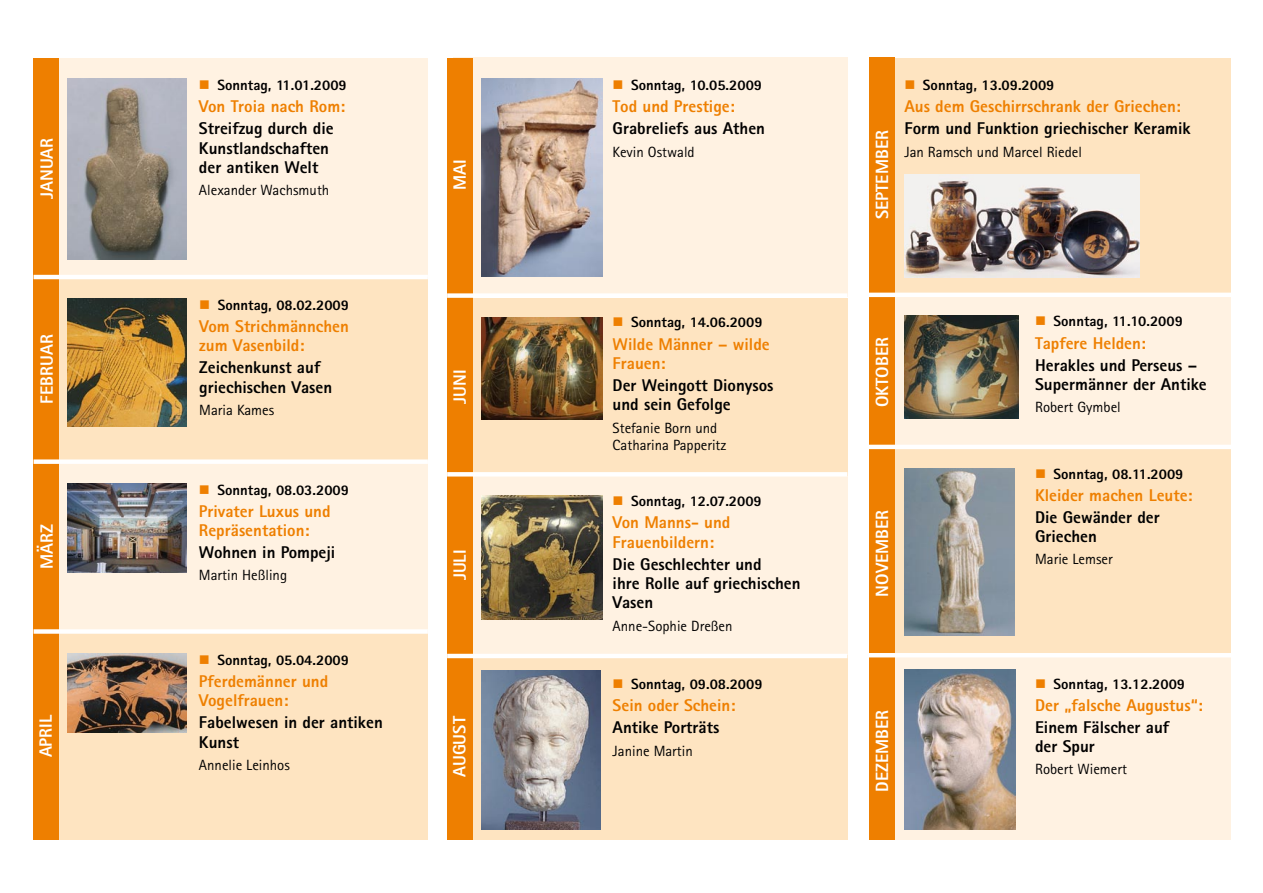
<style>
.page{position:relative;width:1263px;height:893px;background:#fff}
.page>*{position:absolute;margin:0;border:0;box-sizing:border-box;transform-origin:0 0}
.t1{font:800 17.7px "Rotis Sans Serif";color:#fff}
.t2{font:800 16.95px/19.2px "Rotis Sans Serif";color:#000}
.t3{font:800 16.95px/19.2px "Rotis Sans Serif";color:#ee7f00}
.t4{font:800 14.85px "Rotis Sans Serif";color:#000}
.t5{font:14.85px/17.7px "Rotis Sans Serif";color:#000}
</style>
<div class="page">
<div style="left:891px;top:58px;width:340px;height:235px;background:#fee4c1"></div>
<div style="left:891px;top:293px;width:340px;height:179px;background:#fff2e2"></div>
<div style="left:891px;top:449px;width:340px;height:210px;background:#fee4c1"></div>
<div style="left:891px;top:653px;width:340px;height:187px;background:#fff2e2"></div>
<div style="left:453px;top:58px;width:394px;height:239px;background:#fff2e2"></div>
<div style="left:453px;top:298px;width:394px;height:178px;background:#fee4c1"></div>
<div style="left:453px;top:476px;width:394px;height:195px;background:#fff2e2"></div>
<div style="left:453px;top:655px;width:394px;height:185px;background:#fee4c1"></div>
<div style="left:34px;top:58px;width:394px;height:220px;background:#fff2e2"></div>
<div style="left:34px;top:277px;width:394px;height:188px;background:#fee4c1"></div>
<div style="left:34px;top:462px;width:394px;height:168px;background:#fff2e2"></div>
<div style="left:34px;top:630px;width:394px;height:210px;background:#fee4c1"></div>
<div style="left:34px;top:58px;width:25px;height:782px;background:#ee7f00"></div>
<img style="left:67px;top:79px;width:119px;height:180px">
<div style="left:447px;top:58px;width:25px;height:782px;background:#ee7f00"></div>
<div style="left:869px;top:58px;width:26px;height:782px;background:#ee7f00"></div>
<img style="left:67px;top:298px;width:119px;height:129px">
<img style="left:67px;top:483px;width:119px;height:90px">
<img style="left:67px;top:654px;width:119px;height:78px">
<img style="left:481px;top:79px;width:121px;height:198px">
<img style="left:481px;top:318px;width:121px;height:102px">
<img style="left:481px;top:496px;width:122px;height:124px">
<img style="left:481px;top:670px;width:120px;height:159px">
<img style="left:904px;top:175px;width:236px;height:103px">
<img style="left:904px;top:316px;width:114px;height:103px">
<img style="left:904px;top:468px;width:111px;height:168px">
<img style="left:904px;top:670px;width:111px;height:160px">
<hr style="left:34px;top:275px;width:394px;height:4px;background:#fff">
<div style="left:34px;top:459px;width:394px;height:5px;background:#fff"></div>
<div style="left:34px;top:629px;width:394px;height:5px;background:#fff"></div>
<div style="left:447px;top:293px;width:400px;height:5px;background:#fff"></div>
<hr style="left:447px;top:472px;width:400px;height:4px;background:#fff">
<hr style="left:447px;top:654px;width:400px;height:4px;background:#fff">
<hr style="left:868px;top:293px;width:376px;height:4px;background:#fff">
<hr style="left:868px;top:445px;width:376px;height:4px;background:#fff">
<hr style="left:868px;top:653px;width:376px;height:4px;background:#fff">
<p class="t1" style="left:35px;top:199px;width:63px;rotate:-90deg">JANUAR</p>
<p class="t1" style="left:35px;top:403px;width:71px;rotate:-90deg">FEBRUAR</p>
<p class="t1" style="left:35px;top:569px;width:46px;rotate:-90deg">MÄRZ</p>
<p class="t1" style="left:34px;top:757px;width:44px;rotate:-90deg">APRIL</p>
<p class="t4" style="left:217px;top:76px;width:131px">Sonntag, 11.01.2009</p>
<p class="t3" style="left:199px;top:97px;width:148px">Von Troia nach Rom:</p>
<p class="t2" style="left:199px;top:119px;width:136px">Streifzug durch die<br>Kunstlandschaften der antiken Welt</p>
<p class="t5" style="left:199px;top:181px;width:132px">Alexander Wachsmuth</p>
<p class="t4" style="left:218px;top:295px;width:133px">Sonntag, 08.02.2009</p>
<p class="t3" style="left:199px;top:316px;width:151px">Vom Strichmännchen zum Vasenbild:</p>
<p class="t2" style="left:199px;top:358px;width:134px">Zeichenkunst auf griechischen Vasen</p>
<p class="t5" style="left:199px;top:401px;width:77px">Maria Kames</p>
<p class="t4" style="left:217px;top:480px;width:133px">Sonntag, 08.03.2009</p>
<p class="t3" style="left:199px;top:501px;width:133px">Privater Luxus und<br>Repräsentation:</p>
<p class="t2" style="left:199px;top:543px;width:138px">Wohnen in Pompeji</p>
<p class="t5" style="left:199px;top:566px;width:90px">Martin Heßling</p>
<p class="t4" style="left:217px;top:650px;width:133px">Sonntag, 05.04.2009</p>
<p class="t3" style="left:199px;top:671px;width:131px">Pferdemänner und<br>Vogelfrauen:</p>
<p class="t2" style="left:199px;top:713px;width:185px">Fabelwesen in der antiken<br>Kunst</p>
<p class="t5" style="left:199px;top:756px;width:92px">Annelie Leinhos</p>
<p class="t1" style="left:449px;top:190px;width:32px;rotate:-90deg">MAI</p>
<p class="t1" style="left:449px;top:404px;width:36px;rotate:-90deg">JUNI</p>
<p class="t1" style="left:449px;top:580px;width:32px;rotate:-90deg">JULI</p>
<p class="t1" style="left:448px;top:777px;width:62px;rotate:-90deg">AUGUST</p>
<p class="t4" style="left:631px;top:76px;width:133px">Sonntag, 10.05.2009</p>
<p class="t3" style="left:613px;top:97px;width:124px">Tod und Prestige:</p>
<p class="t2" style="left:613px;top:119px;width:154px">Grabreliefs aus Athen</p>
<p class="t5" style="left:613px;top:143px;width:84px">Kevin Ostwald</p>
<p class="t4" style="left:631px;top:313px;width:133px">Sonntag, 14.06.2009</p>
<p class="t3" style="left:613px;top:334px;width:159px">Wilde Männer – wilde<br>Frauen:</p>
<p class="t2" style="left:613px;top:376px;width:162px">Der Weingott Dionysos und sein Gefolge</p>
<p class="t5" style="left:613px;top:419px;width:115px">Stefanie Born und<br>Catharina Papperitz</p>
<p class="t4" style="left:631px;top:492px;width:132px">Sonntag, 12.07.2009</p>
<p class="t3" style="left:613px;top:513px;width:119px">Von Manns- und<br>Frauenbildern:</p>
<p class="t2" style="left:613px;top:554px;width:189px">Die Geschlechter und<br>ihre Rolle auf griechischen<br>Vasen</p>
<p class="t5" style="left:613px;top:617px;width:121px">Anne-Sophie Dreßen</p>
<p class="t4" style="left:631px;top:675px;width:133px">Sonntag, 09.08.2009</p>
<p class="t3" style="left:613px;top:696px;width:124px">Sein oder Schein:</p>
<p class="t2" style="left:613px;top:718px;width:108px">Antike Porträts</p>
<p class="t5" style="left:613px;top:742px;width:82px">Janine Martin</p>
<p class="t1" style="left:871px;top:219px;width:90px;rotate:-90deg">SEPTEMBER</p>
<p class="t4" style="left:923px;top:76px;width:133px">Sonntag, 13.09.2009</p>
<p class="t3" style="left:904px;top:97px;width:278px">Aus dem Geschirrschrank der Griechen:</p>
<p class="t2" style="left:904px;top:119px;width:288px">Form und Funktion griechischer Keramik</p>
<p class="t5" style="left:904px;top:143px;width:179px">Jan Ramsch und Marcel Riedel</p>
<p class="t1" style="left:871px;top:407px;width:72px;rotate:-90deg">OKTOBER</p>
<p class="t1" style="left:871px;top:597px;width:88px;rotate:-90deg">NOVEMBER</p>
<p class="t1" style="left:871px;top:792px;width:83px;rotate:-90deg">DEZEMBER</p>
<p class="t4" style="left:1053px;top:312px;width:131px">Sonntag, 11.10.2009</p>
<p class="t3" style="left:1035px;top:333px;width:112px">Tapfere Helden:</p>
<p class="t2" style="left:1035px;top:355px;width:173px">Herakles und Perseus –<br>Supermänner der Antike</p>
<p class="t5" style="left:1035px;top:398px;width:87px">Robert Gymbel</p>
<p class="t4" style="left:1053px;top:464px;width:131px">Sonntag, 08.11.2009</p>
<p class="t3" style="left:1035px;top:485px;width:159px">Kleider machen Leute:</p>
<p class="t2" style="left:1035px;top:507px;width:126px">Die Gewänder der<br>Griechen</p>
<p class="t5" style="left:1035px;top:550px;width:79px">Marie Lemser</p>
<p class="t4" style="left:1053px;top:674px;width:133px">Sonntag, 13.12.2009</p>
<p class="t3" style="left:1035px;top:695px;width:169px">Der „falsche Augustus“:</p>
<p class="t2" style="left:1035px;top:717px;width:136px">Einem Fälscher auf der Spur</p>
<p class="t5" style="left:1035px;top:760px;width:93px">Robert Wiemert</p>
</div>
